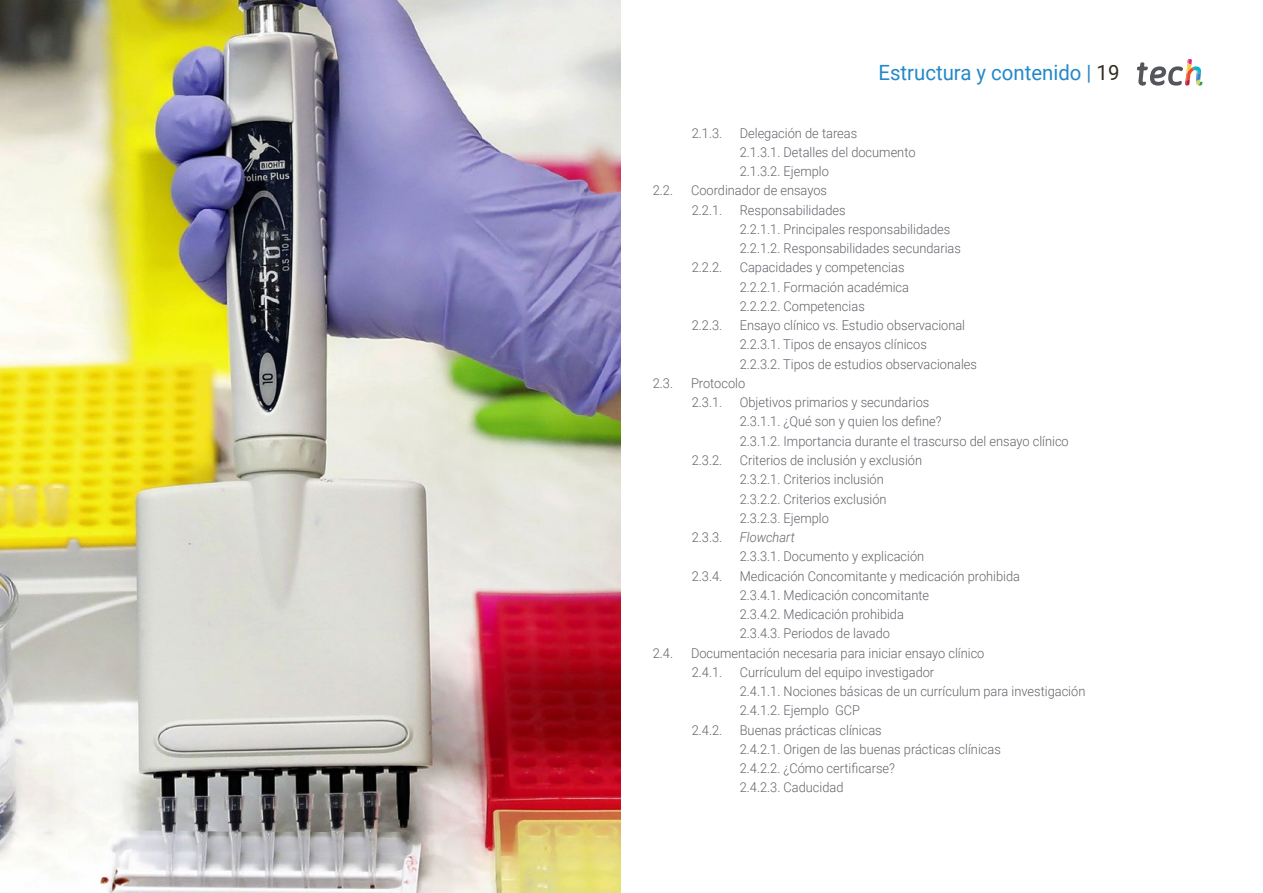
<style>
.page{position:relative;width:1263px;height:893px;background:#fff}
.page>*{position:absolute;margin:0;border:0;box-sizing:border-box;transform-origin:0 0}
.t1{font:21px "Roboto";color:#2488c9}
.t2{font:300 13.5px/19.2px "Roboto";color:#61646a;scale:.95 1}
.t3{font:italic 300 13.5px "Roboto";color:#61646a;scale:.95 1}
.s1{color:#312e20}
</style>
<div class="page">
<img style="left:0;top:0;width:621px;height:893px">
<svg style="left:1137px;top:59px;width:65px;height:27px"></svg>
<h1 class="t1" style="left:878px;top:57px;width:242px">Estructura y contenido | <span class="s1">19</span></h1>
<p class="t2" style="left:692px;top:123px;width:34px">2.1.3.</p>
<p class="t2" style="left:740px;top:123px;width:186px">Delegación de tareas<br>2.1.3.1. Detalles del documento<br>2.1.3.2. Ejemplo</p>
<p class="t2" style="left:653px;top:181px;width:23px">2.2.</p>
<p class="t2" style="left:691px;top:181px;width:145px">Coordinador de ensayos<br>2.2.1.</p>
<p class="t2" style="left:740px;top:200px;width:234px">Responsabilidades<br>2.2.1.1. Principales responsabilidades<br>2.2.1.2. Responsabilidades secundarias</p>
<p class="t2" style="left:692px;top:258px;width:34px">2.2.2.</p>
<p class="t2" style="left:740px;top:258px;width:180px">Capacidades y competencias<br>2.2.2.1. Formación académica<br>2.2.2.2. Competencias</p>
<p class="t2" style="left:692px;top:315px;width:34px">2.2.3.</p>
<p class="t2" style="left:740px;top:315px;width:251px">Ensayo clínico vs. Estudio observacional<br>2.2.3.1. Tipos de ensayos clínicos<br>2.2.3.2. Tipos de estudios observacionales</p>
<p class="t2" style="left:653px;top:373px;width:23px">2.3.</p>
<p class="t2" style="left:691px;top:373px;width:59px">Protocolo<br>2.3.1.</p>
<p class="t2" style="left:740px;top:392px;width:348px">Objetivos primarios y secundarios<br>2.3.1.1. ¿Qué son y quien los define?<br>2.3.1.2. Importancia durante el trascurso del ensayo clínico</p>
<p class="t2" style="left:692px;top:450px;width:34px">2.3.2.</p>
<p class="t2" style="left:740px;top:450px;width:193px">Criterios de inclusión y exclusión<br>2.3.2.1. Criterios inclusión<br>2.3.2.2. Criterios exclusión<br>2.3.2.3. Ejemplo</p>
<p class="t2" style="left:692px;top:527px;width:34px">2.3.3.</p>
<p class="t3" style="left:740px;top:528px;width:59px">Flowchart</p>
<p class="t2" style="left:740px;top:546px;width:196px">2.3.3.1. Documento y explicación</p>
<p class="t2" style="left:692px;top:566px;width:34px">2.3.4.</p>
<p class="t2" style="left:740px;top:566px;width:297px">Medicación Concomitante y medicación prohibida 2.3.4.1. Medicación concomitante<br>2.3.4.2. Medicación prohibida<br>2.3.4.3. Periodos de lavado</p>
<p class="t2" style="left:653px;top:643px;width:23px">2.4.</p>
<p class="t2" style="left:691px;top:643px;width:310px">Documentación necesaria para iniciar ensayo clínico<br>2.4.1.</p>
<p class="t2" style="left:740px;top:662px;width:365px">Currículum del equipo investigador<br>2.4.1.1. Nociones básicas de un currículum para investigación<br>2.4.1.2. Ejemplo GCP</p>
<p class="t2" style="left:692px;top:720px;width:34px">2.4.2.</p>
<p class="t2" style="left:740px;top:720px;width:276px">Buenas prácticas clínicas<br>2.4.2.1. Origen de las buenas prácticas clínicas<br>2.4.2.2. ¿Cómo certificarse?<br>2.4.2.3. Caducidad</p>
</div>
